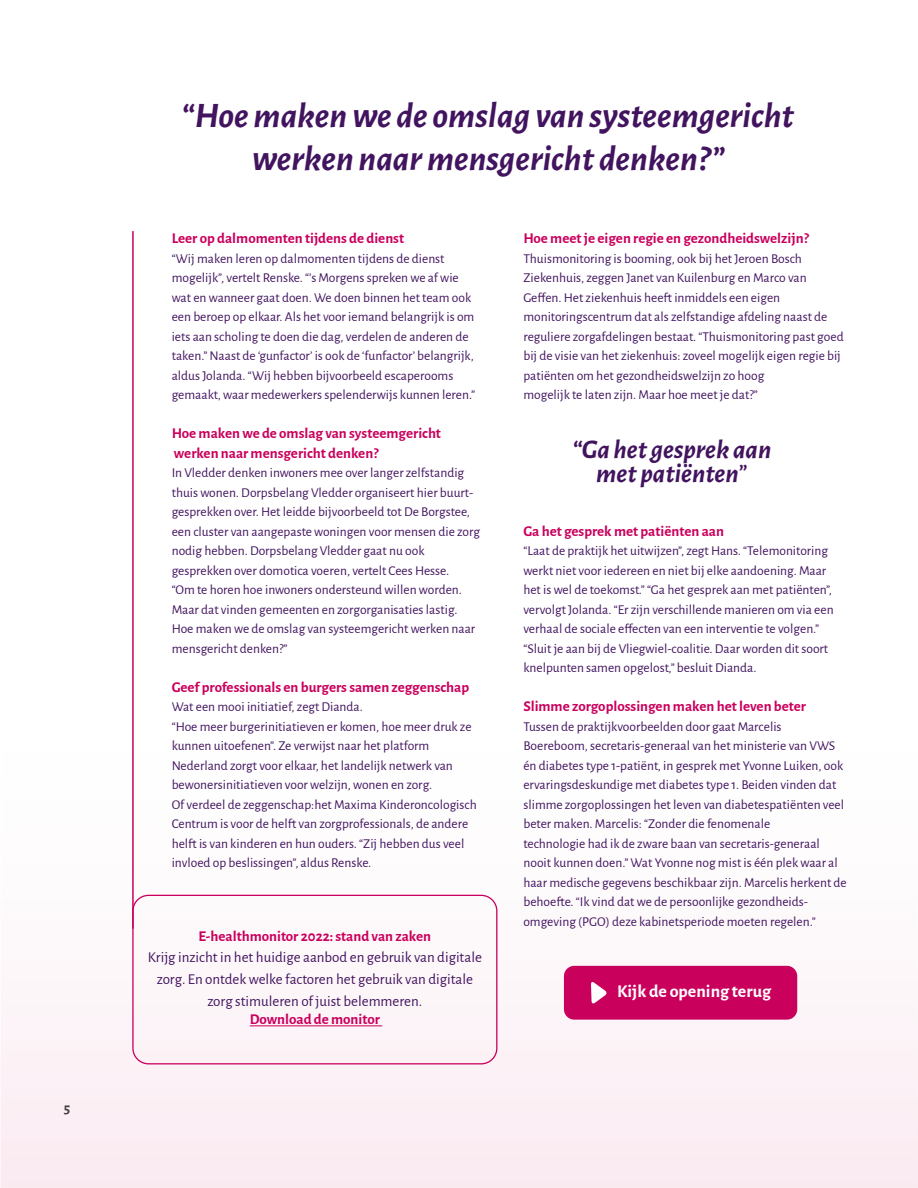
<style>
.page{position:relative;width:918px;height:1188px;background:#fff}
.page>*{position:absolute;margin:0;border:0;box-sizing:border-box;transform-origin:0 0}
.t1{font:italic 700 36px/43.2px "Alegreya Sans";color:#42145f;text-align:center}
.t2{font:italic 700 27px/24px "Alegreya Sans";color:#42145f;text-align:center}
.t3{font:700 18px "Alegreya Sans";color:#fff}
.t4{font:700 15px/19.5px "Alegreya Sans";color:#ca005d}
.t5{font:15px/21.6px "Alegreya Sans";color:#42145f;text-align:center}
.t6{font:700 15px "Alegreya Sans";color:#414042}
.t7{font:13.5px/19.5px "Alegreya Sans";color:#42145f}
.s1{font-weight:500;font-style:normal}
</style>
<div class="page">
<div style="left:1px;top:616px;width:917px;height:572px;background:linear-gradient(to right,#fdf7fa,#fdf8fa)"></div>
<hr style="left:132px;top:231px;width:2px;height:698px;background:#ca005d">
<hr style="left:250px;top:1026px;width:132px;height:1px;background:#ca005d">
<div style="left:132px;top:895px;width:365px;height:169px;border:1px solid #ca005d;border-radius:16px"></div>
<div style="left:564px;top:966px;width:233px;height:54px;background:#ca005d;border-radius:10px"></div>
<svg style="left:591px;top:982px;width:15px;height:21px"></svg>
<p class="t6" style="left:64px;top:1097px;width:8px">5</p>
<h1 class="t1" style="left:182px;top:91px;width:614px">“Hoe maken we de omslag van systeemgericht werken naar mensgericht denken?”</h1>
<p class="t4" style="left:172px;top:227px;width:234px">Leer op dalmomenten tijdens de dienst</p>
<p class="t7" style="left:172px;top:248px;width:305px">“Wij maken leren op dalmomenten tijdens de dienst mogelijk”, vertelt Renske. “’s Morgens spreken we af wie wat en wanneer gaat doen. We doen binnen het team ook een beroep op elkaar. Als het voor iemand belangrijk is om iets aan scholing te doen die dag, verdelen de anderen de taken.” Naast de ‘gunfactor’ is ook de ‘funfactor’ belangrijk, aldus Jolanda. “Wij hebben bijvoorbeeld escaperooms gemaakt, waar medewerkers spelenderwijs kunnen leren.”</p>
<p class="t4" style="left:172px;top:422px;width:271px">Hoe maken we de omslag van systeemgericht werken naar mensgericht denken?</p>
<p class="t7" style="left:172px;top:462px;width:310px">In Vledder denken inwoners mee over langer zelfstandig thuis wonen. Dorpsbelang Vledder organiseert hier buurt&shy;gesprekken over. Het leidde bijvoorbeeld tot De Borgstee, een cluster van aangepaste woningen voor mensen die zorg nodig hebben. Dorpsbelang Vledder gaat nu ook gesprekken over domotica voeren, vertelt Cees Hesse.<br>“Om te horen hoe inwoners ondersteund willen worden.<br>Maar dat vinden gemeenten en zorgorganisaties lastig.<br>Hoe maken we de omslag van systeemgericht werken naar mensgericht denken?”</p>
<p class="t4" style="left:172px;top:676px;width:299px">Geef professionals en burgers samen zeggenschap</p>
<p class="t7" style="left:172px;top:696px;width:307px">Wat een mooi initiatief, zegt Dianda.<br>“Hoe meer burgerinitiatieven er komen, hoe meer druk ze kunnen uitoefenen”. Ze verwijst naar het platform Nederland zorgt voor elkaar, het landelijk netwerk van bewonersinitiatieven voor welzijn, wonen en zorg.<br>Of verdeel de zeggenschap:het Maxima Kinderoncologisch Centrum is voor de helft van zorgprofessionals, de andere helft is van kinderen en hun ouders. “Zij hebben dus veel invloed op beslissingen”, aldus Renske.</p>
<p class="t4" style="left:199px;top:925px;width:234px">E-healthmonitor 2022: stand van zaken</p>
<p class="t5" style="left:148px;top:946px;width:336px">Krijg inzicht in het huidige aanbod en gebruik van digitale zorg. En ontdek welke factoren het gebruik van digitale zorg stimuleren of juist belemmeren.</p>
<p class="t4" style="left:250px;top:1008px;width:132px">Download de monitor</p>
<p class="t4" style="left:523px;top:227px;width:287px">Hoe meet je eigen regie en gezondheidswelzijn?</p>
<p class="t7" style="left:523px;top:248px;width:322px">Thuismonitoring is booming, ook bij het Jeroen Bosch Ziekenhuis, zeggen Janet van Kuilenburg en Marco van Geffen. Het ziekenhuis heeft inmiddels een eigen monitoringscentrum dat als zelfstandige afdeling naast de reguliere zorgafdelingen bestaat. “Thuismonitoring past goed bij de visie van het ziekenhuis: zoveel mogelijk eigen regie bij patiënten om het gezondheidswelzijn zo hoog<br>mogelijk te laten zijn. Maar hoe meet je dat?”</p>
<h2 class="t2" style="left:572px;top:435px;width:200px">“Ga het gesprek aan met patiënten<span class="s1">”</span></h2>
<p class="t4" style="left:523px;top:520px;width:202px">Ga het gesprek met patiënten aan</p>
<p class="t7" style="left:523px;top:540px;width:312px">“Laat de praktijk het uitwijzen”, zegt Hans. “Telemonitoring werkt niet voor iedereen en niet bij elke aandoening. Maar het is wel de toekomst.” “Ga het gesprek aan met patiënten”, vervolgt Jolanda. “Er zijn verschillende manieren om via een verhaal de sociale effecten van een interventie te volgen.” “Sluit je aan bij de Vliegwiel-coalitie. Daar worden dit soort knelpunten samen opgelost,” besluit Dianda.</p>
<p class="t4" style="left:523px;top:695px;width:284px">Slimme zorgoplossingen maken het leven beter</p>
<p class="t7" style="left:523px;top:716px;width:325px">Tussen de praktijkvoorbeelden door gaat Marcelis Boereboom, secretaris-generaal van het ministerie van VWS én diabetes type 1-patiënt, in gesprek met Yvonne Luiken, ook ervaringsdeskundige met diabetes type 1. Beiden vinden dat slimme zorgoplossingen het leven van diabetespatiënten veel beter maken. Marcelis: “Zonder die fenomenale<br>technologie had ik de zware baan van secretaris-generaal nooit kunnen doen.” Wat Yvonne nog mist is één plek waar al haar medische gegevens beschikbaar zijn. Marcelis herkent de behoefte. “Ik vind dat we de persoonlijke gezondheids&shy;omgeving (PGO) deze kabinetsperiode moeten regelen.”</p>
<h3 class="t3" style="left:617px;top:978px;width:156px">Kijk de opening terug</h3>
</div>
